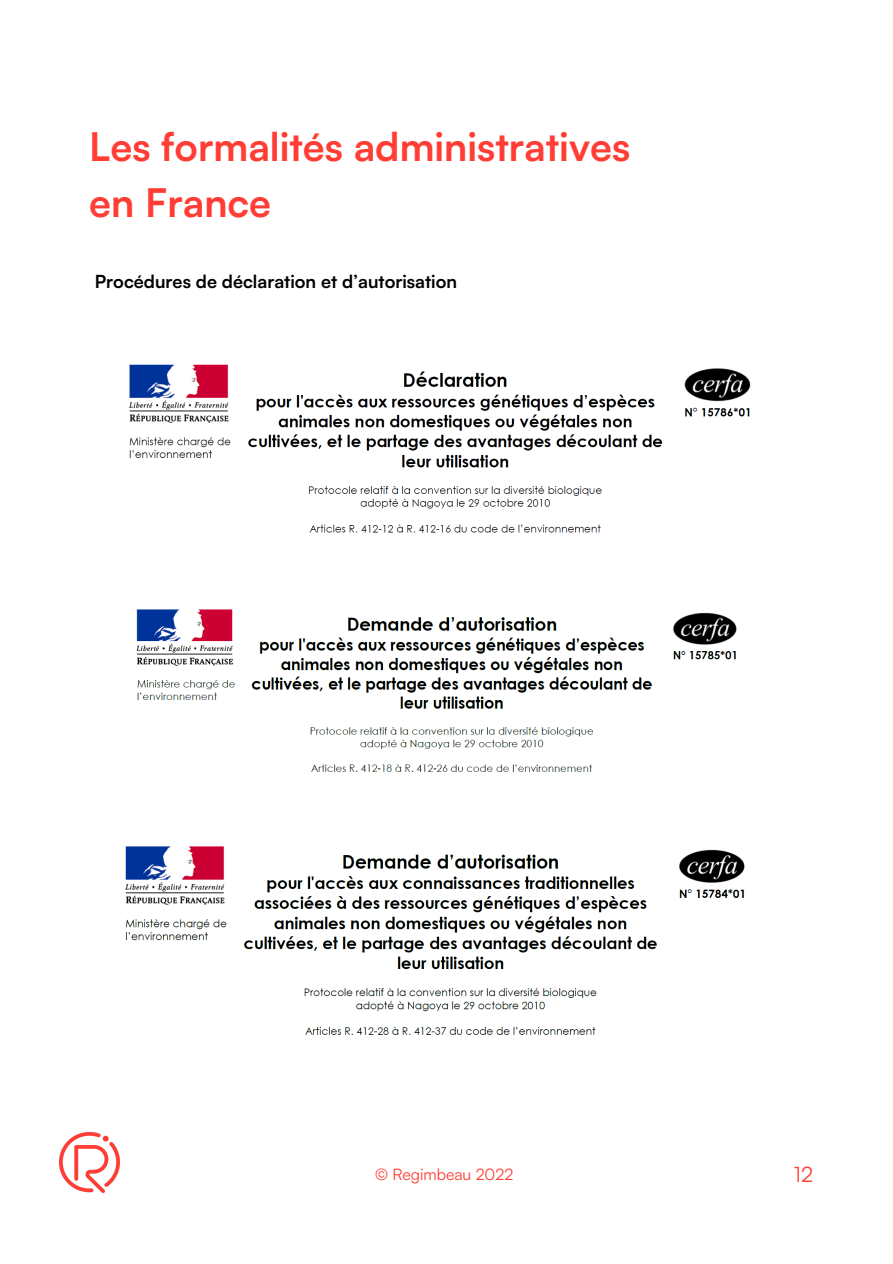
<style>
.page{position:relative;width:893px;height:1264px;background:#fff}
.page>*{position:absolute;margin:0;border:0;box-sizing:border-box;transform-origin:0 0}
.t1{font:700 39.3px/55.1px "Satoshi";color:#ff3d34}
.t2{font:21.15px "Satoshi";color:#ff3d34}
.t3{font:700 18px "Satoshi";color:#000}
.t4{font:15.75px "Satoshi";color:#ff3d34}
</style>
<div class="page">
<img style="left:60px;top:1132px;width:59px;height:60px">
<img style="left:128px;top:364px;width:623px;height:169px">
<img style="left:125px;top:846px;width:620px;height:189px">
<img style="left:136px;top:609px;width:601px;height:163px">
<h1 class="t1" style="left:89px;top:119px;width:542px">Les formalités administratives en France</h1>
<p class="t3" style="left:95px;top:269px;width:364px">Procédures de déclaration et d’autorisation</p>
<p class="t4" style="left:375px;top:1164px;width:140px">© Regimbeau 2022</p>
<p class="t2" style="left:793px;top:1160px;width:20px">12</p>
</div>
